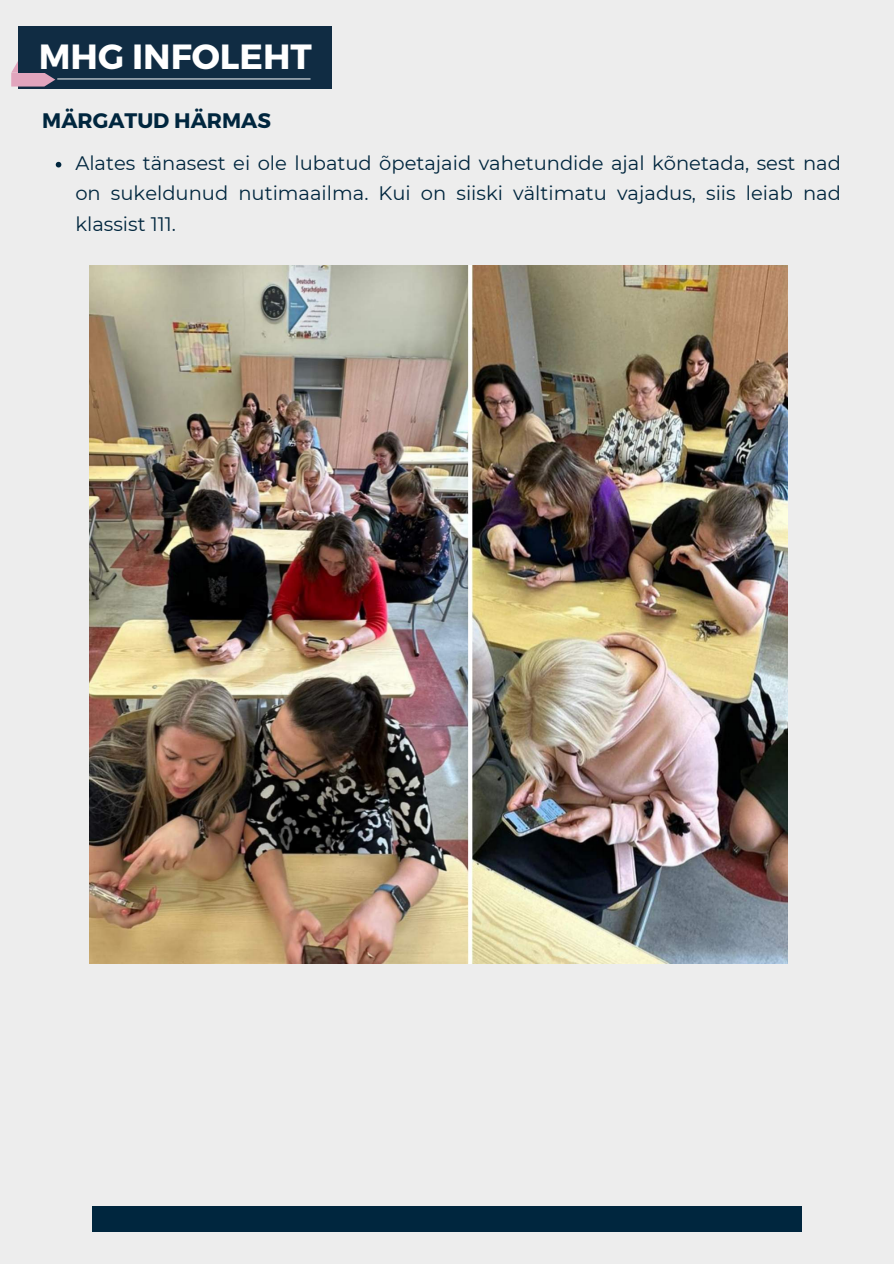
<style>
.page{position:relative;width:894px;height:1264px;background:#fff}
.page>*{position:absolute;margin:0;border:0;box-sizing:border-box;transform-origin:0 0}
.t1{font:700 34.95px "Montserrat";color:#fff}
.t2{font:700 21px "Montserrat";color:#00263e}
.t3{font:19.5px/30.3px "Montserrat";color:#00263e;text-align:justify}
</style>
<div class="page">
<div style="left:0;top:0;width:893px;height:1263px;background:#ededed"></div>
<div style="left:18px;top:27px;width:314px;height:62px;background:#102c43"></div>
<svg style="left:11px;top:61px;width:44px;height:26px"></svg>
<hr style="left:57px;top:78px;width:253px;height:1px;background:#fff">
<div style="left:92px;top:1205px;width:709px;height:26px;background:#00263e"></div>
<svg style="left:56px;top:162px;width:5px;height:5px"></svg>
<img style="left:89px;top:265px;width:698px;height:698px">
<h1 class="t1" style="left:39px;top:34px;width:274px">MHG INFOLEHT</h1>
<p class="t2" style="left:42px;top:107px;width:230px">MÄRGATUD HÄRMAS</p>
<p class="t3" style="left:75px;top:148px;width:766px">Alates tänasest ei ole lubatud õpetajaid vahetundide ajal kõnetada, sest nad on sukeldunud nutimaailma. Kui on siiski vältimatu vajadus, siis leiab nad klassist 111.</p>
</div>
